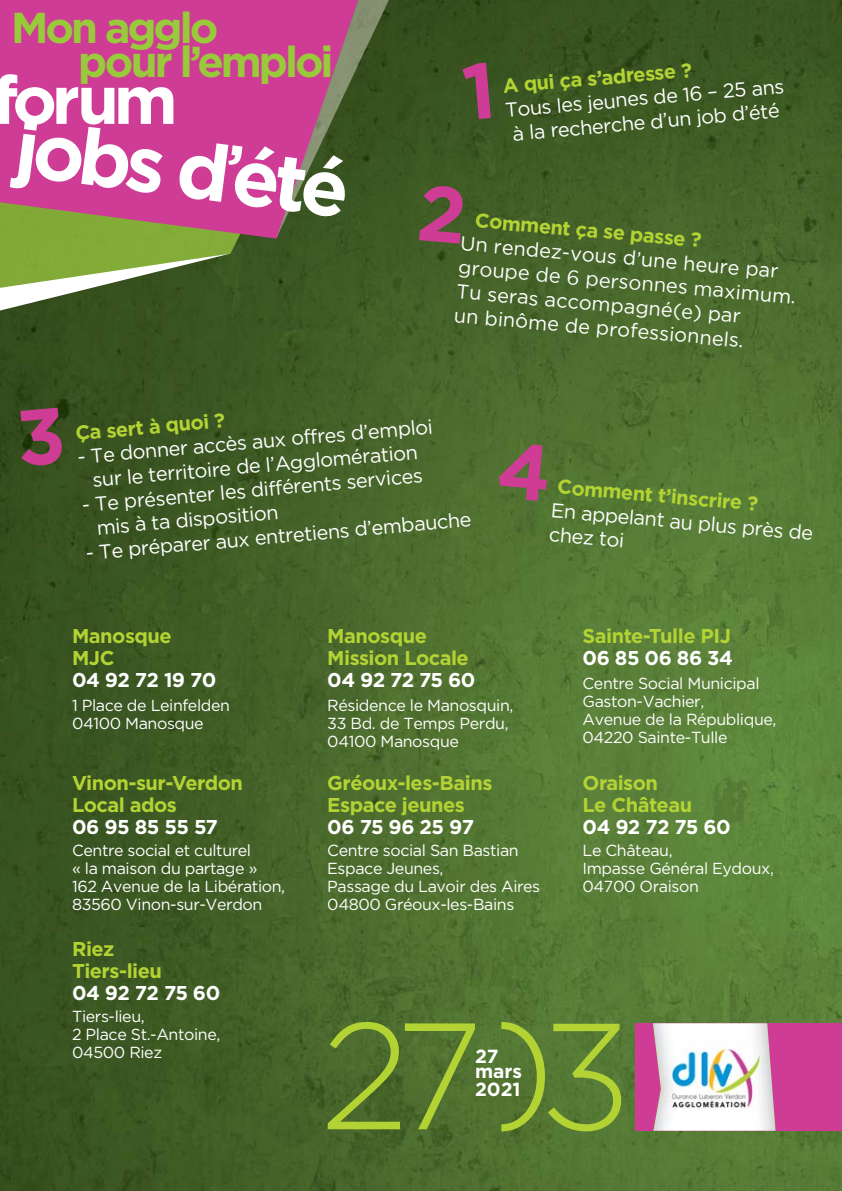
<style>
.page{position:relative;width:842px;height:1191px;background:#fff}
.page>*{position:absolute;margin:0;border:0;box-sizing:border-box;transform-origin:0 0}
.t1{font:300 151.2px "Gotham";color:#b3d334}
.t2{font:700 78.6px "Gotham";color:#fff}
.t3{font:700 67.2px "Gotham";letter-spacing:-.08em;color:#fff}
.t4{font:700 43.2px/34.2px "Gotham";letter-spacing:-.07em;color:#99ca3c}
.t5{font:20px/24px "Gotham";color:#fff}
.t6{font:700 20px/22px "Gotham";letter-spacing:-.025em;color:#b3d334}
.t7{font:700 20px "Gotham";letter-spacing:-.025em;color:#fff}
.t8{font:700 19px/14.6px "Gotham";color:#fff}
.t9{font:16px/18px "Gotham";letter-spacing:-.025em;color:#fff}
</style>
<div class="page">
<img style="left:0;top:0;width:842px;height:1191px">
<div style="left:635px;top:1023px;width:207px;height:107px;background:#cf3c96"></div>
<img style="left:653px;top:1023px;width:122px;height:107px">
<img style="left:0;top:239px;width:358px;height:54px">
<svg style="left:0;top:0;width:368px;height:239px;background:#c8448e"></svg>
<img style="left:368px;top:0;width:23px;height:235px">
<svg style="left:277px;top:0;width:91px;height:238px;background:#865260"></svg>
<svg style="left:0;top:253px;width:230px;height:64px"></svg>
<svg style="left:501px;top:1022px;width:120px;height:109px;background:#6a8d33"></svg>
<div style="left:462px;top:63px;width:29px;height:57px;background:#395522"></div>
<svg style="left:17px;top:407px;width:46px;height:60px;background:#344c1b"></svg>
<div style="left:419px;top:184px;width:45px;height:60px;background:#415e26"></div>
<div style="left:497px;top:442px;width:53px;height:59px;background:#527231"></div>
<h3 class="t4" style="left:78px;top:14px;width:257px;text-indent:-67px">Mon agglo<br>pour l’emploi</h3>
<h3 class="t3" style="left:-7px;top:75px;width:187px">forum</h3>
<h2 class="t2" style="left:19px;top:119px;width:338px;rotate:7deg">jobs d<sup>’</sup>été</h2>
<p class="t6" style="left:502px;top:77px;width:191px;rotate:-5deg">A qui ça s’adresse ?</p>
<p class="t5" style="left:504px;top:99px;width:282px;rotate:-5deg">Tous les jeunes de 16 – 25 ans à la recherche d’un job d’été</p>
<p class="t6" style="left:476px;top:211px;width:229px;rotate:5deg">Comment ça se passe ?</p>
<p class="t5" style="left:461px;top:232px;width:340px;rotate:5deg">Un rendez-vous d’une heure par groupe de 6 personnes maximum.<br>Tu seras accompagné(e) par<br>un binôme de professionnels.</p>
<p class="t6" style="left:75px;top:423px;width:152px;rotate:-5deg">Ça sert à quoi ?</p>
<p class="t5" style="left:77px;top:446px;width:358px;text-align:center;rotate:-5deg">- Te donner accès aux offres d’emploi sur le territoire de l’Agglomération</p>
<p class="t5" style="left:94px;top:493px;width:331px;text-indent:-13px;rotate:-5deg">- Te présenter les différents services mis à ta disposition</p>
<p class="t5" style="left:85px;top:542px;width:388px;rotate:-5deg">- Te préparer aux entretiens d’embauche</p>
<p class="t6" style="left:558px;top:477px;width:203px;rotate:5deg">Comment t’inscrire ?</p>
<p class="t5" style="left:552px;top:499px;width:264px;rotate:5deg">En appelant au plus près de chez toi</p>
<p class="t6" style="left:72px;top:626px;width:101px">Manosque<br>MJC</p>
<p class="t7" style="left:72px;top:672px;width:146px">04 92 72 19 70</p>
<p class="t9" style="left:72px;top:697px;width:159px">1 Place de Leinfelden<br>04100 Manosque</p>
<p class="t6" style="left:72px;top:773px;width:172px">Vinon-sur-Verdon<br>Local ados</p>
<p class="t7" style="left:72px;top:819px;width:147px">06 95 85 55 57</p>
<p class="t9" style="left:72px;top:842px;width:215px">Centre social et culturel<br>« la maison du partage »<br>162 Avenue de la Libération,<br>83560 Vinon-sur-Verdon</p>
<p class="t6" style="left:72px;top:939px;width:91px">Riez<br>Tiers-lieu</p>
<p class="t7" style="left:72px;top:985px;width:150px">04 92 72 75 60</p>
<p class="t9" style="left:72px;top:1008px;width:150px">Tiers-lieu,<br>2 Place St.-Antoine,<br>04500 Riez</p>
<p class="t6" style="left:327px;top:626px;width:143px">Manosque<br>Mission Locale</p>
<p class="t7" style="left:327px;top:672px;width:150px">04 92 72 75 60</p>
<p class="t9" style="left:327px;top:697px;width:188px">Résidence le Manosquin,<br>33 Bd. de Temps Perdu,<br>04100 Manosque</p>
<p class="t6" style="left:327px;top:773px;width:167px">Gréoux-les-Bains<br>Espace jeunes</p>
<p class="t7" style="left:327px;top:819px;width:148px">06 75 96 25 97</p>
<p class="t9" style="left:327px;top:842px;width:214px">Centre social San Bastian<br>Espace Jeunes,<br>Passage du Lavoir des Aires<br>04800 Gréoux-les-Bains</p>
<h1 class="t1" style="left:320px;top:993px;width:164px">27</h1>
<p class="t8" style="left:475px;top:1050px;width:48px">27 mars</p>
<p class="t8" style="left:475px;top:1082px;width:47px">2021</p>
<p class="t6" style="left:582px;top:626px;width:150px">Sainte-Tulle PIJ</p>
<p class="t7" style="left:582px;top:650px;width:152px">06 85 06 86 34</p>
<p class="t9" style="left:582px;top:675px;width:195px">Centre Social Municipal<br>Gaston-Vachier,<br>Avenue de la République,<br>04220 Sainte-Tulle</p>
<p class="t6" style="left:582px;top:773px;width:111px">Oraison<br>Le Château</p>
<p class="t7" style="left:582px;top:819px;width:150px">04 92 72 75 60</p>
<p class="t9" style="left:582px;top:842px;width:193px">Le Château,<br>Impasse Général Eydoux,<br>04700 Oraison</p>
</div>
